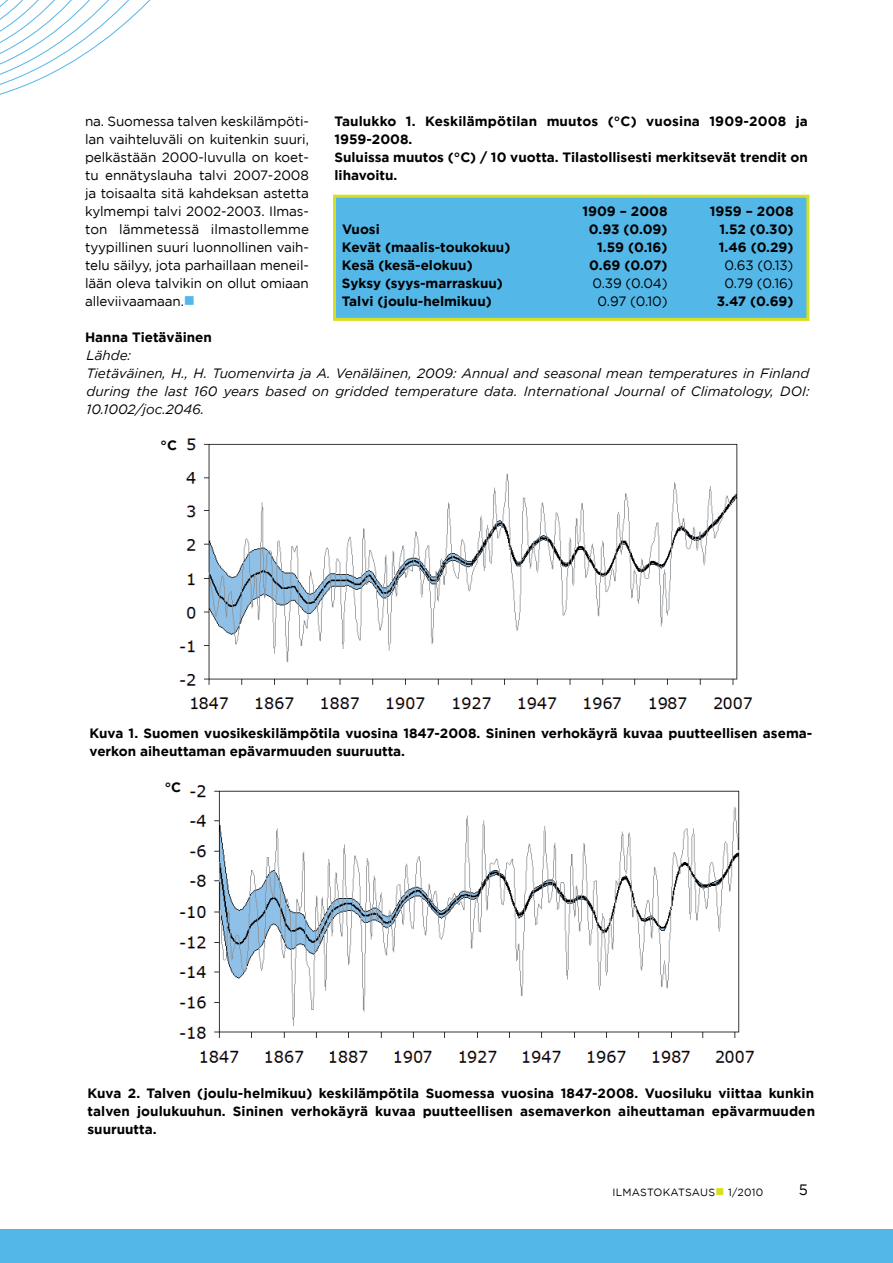
<style>
.page{position:relative;width:893px;height:1263px;background:#fff}
.page>*{position:absolute;margin:0;border:0;box-sizing:border-box;transform-origin:0 0}
.t1{font:15px "Gotham";color:#000}
.t2{font:700 13.5px/18px "Gotham";color:#000}
.t3{font:13.5px/18px "Gotham";letter-spacing:-.01em;color:#000;text-align:justify}
.t4{font:italic 13.5px/18px "Gotham";color:#000}
.t5{font:10.5px "Gotham";letter-spacing:.02em;color:#000}
.s1{color:#53b7e8}
.s2{color:#d7df23}
</style>
<div class="page">
<div style="left:0;top:1229px;width:893px;height:34px;background:#53b7e8"></div>
<div style="left:333px;top:195px;width:476px;height:126px;background:#53b7e8;border:3px solid #d7df23"></div>
<img style="left:179px;top:438px;width:574px;height:272px">
<img style="left:179px;top:785px;width:575px;height:278px">
<svg style="left:0;top:0;width:151px;height:95px"></svg>
<p class="t3" style="left:85px;top:112px;width:226px">na. Suomessa talven keskilämpöti&shy;lan vaihteluväli on kuitenkin suuri, pelkästään 2000-luvulla on koet&shy;tu ennätyslauha talvi 2007-2008 ja toisaalta sitä kahdeksan astetta kylmempi talvi 2002-2003. Ilmas&shy;ton lämmetessä ilmastollemme tyypillinen suuri luonnollinen vaih&shy;telu säilyy, jota parhaillaan meneil&shy;lään oleva talvikin on ollut omiaan alleviivaamaan.<span class="s1">■</span></p>
<p class="t2" style="left:85px;top:328px;width:128px">Hanna Tietäväinen</p>
<p class="t2" style="left:334px;top:112px;width:475px">Taulukko 1. Keskilämpötilan muutos (°C) vuosina 1909-2008 ja 1959-2008.<br>Suluissa muutos (°C) / 10 vuotta. Tilastollisesti merkitsevät trendit on lihavoitu.</p>
<p class="t2" style="left:582px;top:202px;width:87px">1909 – 2008</p>
<p class="t2" style="left:710px;top:202px;width:85px">1959 – 2008</p>
<p class="t2" style="left:342px;top:220px;width:39px">Vuosi</p>
<p class="t2" style="left:589px;top:220px;width:80px">0.93 (0.09)</p>
<p class="t2" style="left:719px;top:220px;width:76px">1.52 (0.30)</p>
<p class="t2" style="left:342px;top:238px;width:170px">Kevät (maalis-toukokuu)</p>
<p class="t2" style="left:597px;top:238px;width:72px">1.59 (0.16)</p>
<p class="t2" style="left:719px;top:238px;width:76px">1.46 (0.29)</p>
<p class="t2" style="left:342px;top:256px;width:132px">Kesä (kesä-elokuu)</p>
<p class="t2" style="left:589px;top:256px;width:80px">0.69 (0.07)</p>
<p class="t3" style="left:724px;top:256px;width:71px">0.63 (0.13)</p>
<p class="t2" style="left:342px;top:274px;width:162px">Syksy (syys-marraskuu)</p>
<p class="t3" style="left:592px;top:274px;width:77px">0.39 (0.04)</p>
<p class="t3" style="left:725px;top:274px;width:70px">0.79 (0.16)</p>
<p class="t2" style="left:342px;top:292px;width:151px">Talvi (joulu-helmikuu)</p>
<p class="t3" style="left:598px;top:292px;width:72px">0.97 (0.10)</p>
<p class="t2" style="left:717px;top:292px;width:78px">3.47 (0.69)</p>
<p class="t4" style="left:87px;top:346px;width:725px">Lähde:<br>Tietäväinen, H., H. Tuomenvirta ja A. Venäläinen, 2009: Annual and seasonal mean temperatures in Finland during the last 160 years based on gridded temperature data. International Journal of Climatology, DOI:<br>10.1002/joc.2046.</p>
<p class="t2" style="left:161px;top:436px;width:18px">°C</p>
<p class="t2" style="left:90px;top:724px;width:724px">Kuva 1. Suomen vuosikeskilämpötila vuosina 1847-2008. Sininen verhokäyrä kuvaa puutteellisen asema&shy;verkon aiheuttaman epävarmuuden suuruutta.</p>
<p class="t2" style="left:165px;top:778px;width:18px">°C</p>
<p class="t2" style="left:87px;top:1084px;width:729px;text-align:justify">Kuva 2. Talven (joulu-helmikuu) keskilämpötila Suomessa vuosina 1847-2008. Vuosiluku viittaa kunkin talven joulukuuhun. Sininen verhokäyrä kuvaa puutteellisen asemaverkon aiheuttaman epävarmuuden suuruutta.</p>
<p class="t5" style="left:612px;top:1186px;width:152px">ILMASTOKATSAUS<span class="s2">■</span> 1/2010</p>
<p class="t1" style="left:799px;top:1182px;width:11px">5</p>
</div>
